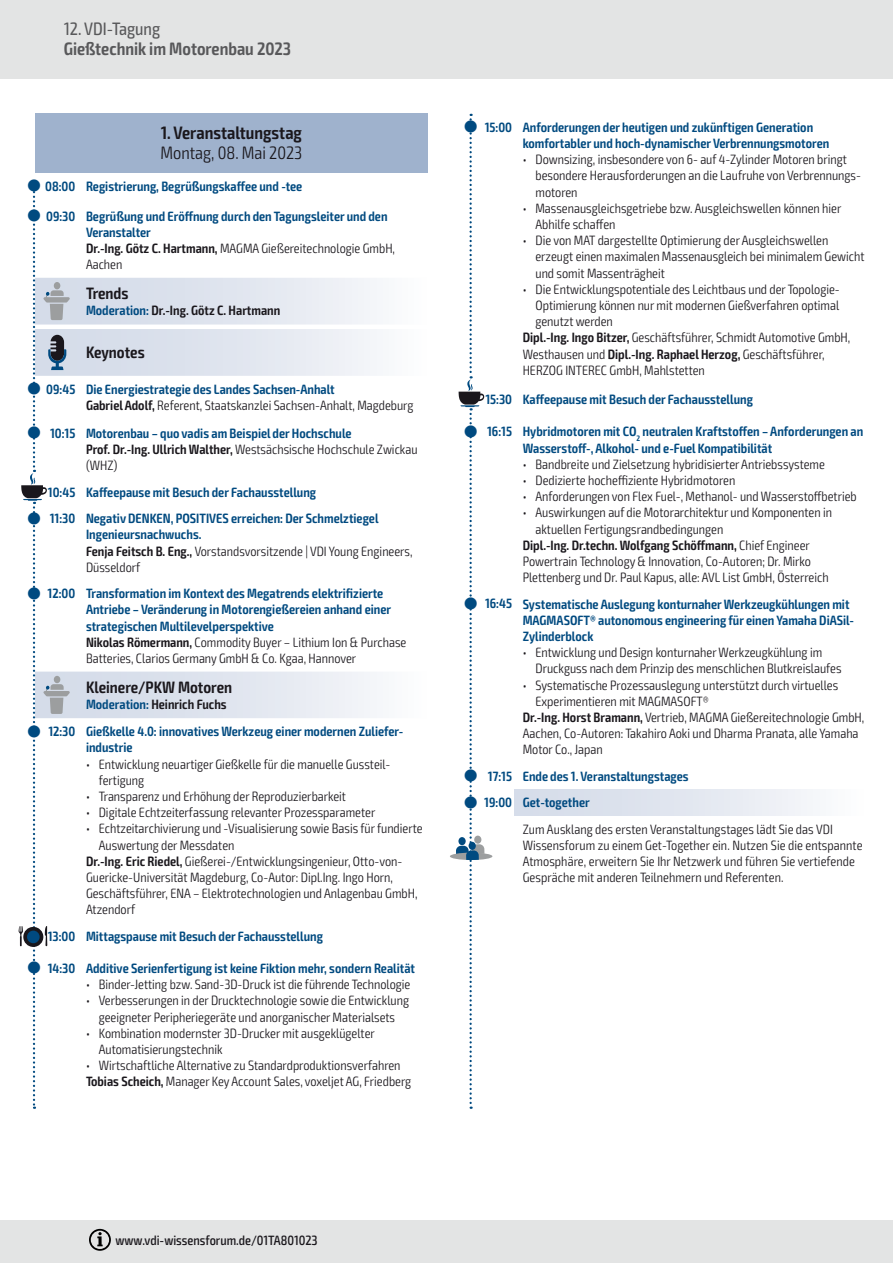
<style>
.page{position:relative;width:893px;height:1263px;background:#fff}
.page>*{position:absolute;margin:0;border:0;box-sizing:border-box;transform-origin:0 0}
.t1{font:600 condensed 18px "Exo 2";color:#58585a}
.t2{font:600 condensed 18px "Exo 2";color:#1a171c}
.t3{font:300 condensed 18px "Exo 2";color:#1a171c}
.t4{font:condensed 18px "Exo 2";color:#58585a}
.t5{font:600 condensed 16.5px "Exo 2";color:#1a171c}
.t6{font:300 condensed 13.5px/16.2px "Exo 2";color:#1a171c}
.t7{font:600 condensed 13.5px/16.2px "Exo 2";color:#004a80}
.t8{font:600 condensed 13.5px "Exo 2";color:#1a171c}
.t9{font:500 condensed 13.5px "Exo 2";color:#1a171c}
.s1{color:#1a171c}
.s2{font-weight:300;color:#1a171c}
.s3{color:#004a80}
.s4{font-weight:600;color:#004a80}
.s5{font-weight:600}
.s6{font-weight:300}
</style>
<div class="page">
<div style="left:0;top:0;width:893px;height:79px;background:#e3e4e4"></div>
<div style="left:0;top:1220px;width:893px;height:43px;background:#e3e4e4"></div>
<div style="left:514px;top:789px;width:350px;height:27px;background:linear-gradient(to right,#d1d8e7,#f9fafc)"></div>
<svg style="left:89px;top:1229px;width:22px;height:22px"></svg>
<div style="left:35px;top:113px;width:393px;height:60px;background:#9fb2cd"></div>
<svg style="left:70px;top:278px;width:307px;height:440px"></svg>
<div style="left:450px;top:853px;width:42px;height:7px;background:#9c9e9f;border-radius:50%"></div>
<svg style="left:456px;top:114px;width:28px;height:995px"></svg>
<svg style="left:19px;top:181px;width:51px;height:928px"></svg>
<h1 class="t4" style="left:64px;top:18px;width:98px">12. VDI-Tagung</h1>
<h1 class="t1" style="left:64px;top:38px;width:229px">Gießtechnik im Motorenbau 2023</h1>
<h1 class="t2" style="left:161px;top:122px;width:143px">1. Veranstaltungstag</h1>
<h1 class="t3" style="left:161px;top:142px;width:143px">Montag, 08. Mai 2023</h1>
<p class="t7" style="left:45px;top:178px;width:259px">08:00 Registrierung, Begrüßungskaffee und -tee</p>
<p class="t7" style="left:86px;top:208px;width:311px;text-indent:-40px">09:30 Begrüßung und Eröffnung durch den Tagungsleiter und den Veranstalter<br><span class="s1">Dr.-Ing. Götz C. Hartmann,</span> <span class="s2">MAGMA Gießereitechnologie GmbH, Aachen</span></p>
<p class="t5" style="left:86px;top:283px;width:44px">Trends</p>
<p class="t8" style="left:86px;top:302px;width:196px"><span class="s3">Moderation:</span> Dr.-Ing. Götz C. Hartmann</p>
<p class="t5" style="left:86px;top:343px;width:60px">Keynotes</p>
<p class="t7" style="left:86px;top:381px;width:329px;text-indent:-40px">09:45 Die Energiestrategie des Landes Sachsen-Anhalt<br><span class="s1">Gabriel Adolf,</span> <span class="s2">Referent, Staatskanzlei Sachsen-Anhalt, Magdeburg</span></p>
<p class="t7" style="left:86px;top:425px;width:333px;text-indent:-36px">10:15 Motorenbau – quo vadis am Beispiel der Hochschule<br><span class="s1">Prof. Dr.-Ing. Ullrich Walther,</span> <span class="s2">Westsächsische Hochschule Zwickau (WHZ)</span></p>
<p class="t7" style="left:48px;top:479px;width:332px;line-height:26.4px">10:45 Kaffeepause mit Besuch der Fachausstellung<br>11:30 Negativ DENKEN, POSITIVES erreichen: Der Schmelztiegel</p>
<p class="t6" style="left:86px;top:527px;width:328px"><span class="s4">Ingenieursnachwuchs.<br></span><span class="s5">Fenja Feitsch B. Eng.,</span> Vorstandsvorsitzende | VDI Young Engineers,<br>Düsseldorf</p>
<p class="t7" style="left:86px;top:586px;width:322px;text-indent:-38px">12:00 Transformation im Kontext des Megatrends elektrifizierte Antriebe – Veränderung in Motorengießereien anhand einer strategischen Multilevelperspektive<br><span class="s1">Nikolas Römermann,</span> <span class="s2">Commodity Buyer – Lithium Ion &amp; Purchase Batteries, Clarios Germany GmbH &amp; Co. Kgaa, Hannover</span></p>
<p class="t5" style="left:86px;top:677px;width:148px">Kleinere/PKW Motoren</p>
<p class="t7" style="left:48px;top:691px;width:356px;line-height:27.3px;text-indent:38px">Moderation: <span class="s1">Heinrich Fuchs<br></span>12:30 Gießkelle 4.0: innovatives Werkzeug einer modernen Zuliefer-</p>
<p class="t7" style="left:86px;top:740px;width:48px">industrie</p>
<p class="t6" style="left:99px;top:756px;width:293px;text-indent:-13px">• Entwicklung neuartiger Gießkelle für die manuelle Gussteil&shy;fertigung</p>
<p class="t6" style="left:86px;top:788px;width:262px">• Transparenz und Erhöhung der Reproduzierbarkeit</p>
<p class="t6" style="left:86px;top:805px;width:291px">• Digitale Echtzeiterfassung relevanter Prozessparameter</p>
<p class="t6" style="left:86px;top:821px;width:338px">• Echtzeitarchivierung und -Visualisierung sowie Basis für fundierte</p>
<p class="t6" style="left:99px;top:837px;width:137px">Auswertung der Messdaten</p>
<p class="t6" style="left:86px;top:853px;width:318px"><span class="s5">Dr.-Ing. Eric Riedel,</span> Gießerei-/Entwicklungsingenieur, Otto-von-</p>
<p class="t6" style="left:86px;top:869px;width:308px">Guericke-Universität Magdeburg, Co-Autor: Dipl.Ing. Ingo Horn,</p>
<p class="t6" style="left:86px;top:886px;width:333px">Geschäftsführer, ENA – Elektrotechnologien und Anlagenbau GmbH,</p>
<p class="t6" style="left:86px;top:902px;width:51px">Atzendorf</p>
<p class="t7" style="left:48px;top:928px;width:277px">13:00 Mittagspause mit Besuch der Fachausstellung</p>
<p class="t7" style="left:48px;top:960px;width:369px">14:30 Additive Serienfertigung ist keine Fiktion mehr, sondern Realität</p>
<p class="t6" style="left:86px;top:976px;width:326px">• Binder-Jetting bzw. Sand-3D-Druck ist die führende Technologie</p>
<p class="t6" style="left:86px;top:993px;width:325px;text-align:center">• Verbesserungen in der Drucktechnologie sowie die Entwicklung geeigneter Peripheriegeräte und anorganischer Materialsets</p>
<p class="t6" style="left:99px;top:1025px;width:278px;text-indent:-13px">• Kombination modernster 3D-Drucker mit ausgeklügelter<br>Automatisierungstechnik</p>
<p class="t6" style="left:86px;top:1057px;width:327px">• Wirtschaftliche Alternative zu Standardproduktionsverfahren<br><span class="s5">Tobias Scheich,</span> Manager Key Account Sales, voxeljet AG, Friedberg</p>
<p class="t9" style="left:115px;top:1232px;width:204px">www.vdi-wissensforum.de/01TA801023</p>
<p class="t7" style="left:523px;top:119px;width:308px;text-indent:-38px">15:00 Anforderungen der heutigen und zukünftigen Generation komfortabler und hoch-dynamischer Verbrennungsmotoren</p>
<p class="t6" style="left:535px;top:152px;width:327px;text-indent:-13px">• Downsizing, insbesondere von 6- auf 4-Zylinder Motoren bringt besondere Herausforderungen an die Laufruhe von Verbrennungs&shy;motoren</p>
<p class="t6" style="left:535px;top:200px;width:307px;text-indent:-13px">• Massenausgleichsgetriebe bzw. Ausgleichswellen können hier<br>Abhilfe schaffen</p>
<p class="t6" style="left:535px;top:233px;width:331px;text-indent:-13px">• Die von MAT dargestellte Optimierung der Ausgleichswellen erzeugt einen maximalen Massenausgleich bei minimalem Gewicht und somit Massenträgheit</p>
<p class="t6" style="left:523px;top:281px;width:319px">• Die Entwicklungspotentiale des Leichtbaus und der Topologie-</p>
<p class="t6" style="left:535px;top:297px;width:305px">Optimierung können nur mit modernen Gießverfahren optimal</p>
<p class="t6" style="left:535px;top:314px;width:79px">genutzt werden</p>
<p class="t6" style="left:523px;top:330px;width:329px"><span class="s5">Dipl.-Ing. Ingo Bitzer,</span> Geschäftsführer, Schmidt Automotive GmbH,</p>
<p class="t6" style="left:523px;top:346px;width:304px">Westhausen und <span class="s5">Dipl.-Ing. Raphael Herzog,</span> Geschäftsführer,</p>
<p class="t6" style="left:523px;top:362px;width:184px">HERZOG INTEREC GmbH, Mahlstetten</p>
<p class="t7" style="left:485px;top:391px;width:269px">15:30 Kaffeepause mit Besuch der Fachausstellung</p>
<p class="t7" style="left:523px;top:424px;width:342px;text-indent:-36px">16:15 Hybridmotoren mit CO<sub>2</sub> neutralen Kraftstoffen – Anforderungen an<br>Wasserstoff-, Alkohol- und e-Fuel Kompatibilität</p>
<p class="t6" style="left:523px;top:456px;width:304px">• Bandbreite und Zielsetzung hybridisierter Antriebssysteme</p>
<p class="t6" style="left:523px;top:472px;width:214px">• Dedizierte hocheffiziente Hybridmotoren</p>
<p class="t6" style="left:523px;top:489px;width:335px">• Anforderungen von Flex Fuel-, Methanol- und Wasserstoffbetrieb</p>
<p class="t6" style="left:523px;top:505px;width:311px">• Auswirkungen auf die Motorarchitektur und Komponenten in</p>
<p class="t6" style="left:535px;top:521px;width:189px">aktuellen Fertigungsrandbedingungen</p>
<p class="t8" style="left:523px;top:537px;width:289px">Dipl.-Ing. Dr.techn. Wolfgang Schöffmann, <span class="s6">Chief Engineer</span></p>
<p class="t6" style="left:523px;top:553px;width:290px">Powertrain Technology &amp; Innovation, Co-Autoren; Dr. Mirko</p>
<p class="t6" style="left:523px;top:570px;width:307px">Plettenberg und Dr. Paul Kapus, alle: AVL List GmbH, Österreich</p>
<p class="t7" style="left:523px;top:596px;width:333px;text-indent:-38px">16:45 Systematische Auslegung konturnaher Werkzeugkühlungen mit<br>MAGMASOFT® autonomous engineering für einen Yamaha DiASil-<br>Zylinderblock</p>
<p class="t6" style="left:535px;top:645px;width:308px;text-indent:-13px">• Entwicklung und Design konturnaher Werkzeugkühlung im<br>Druckguss nach dem Prinzip des menschlichen Blutkreislaufes</p>
<p class="t6" style="left:523px;top:677px;width:317px">• Systematische Prozessauslegung unterstützt durch virtuelles</p>
<p class="t6" style="left:535px;top:693px;width:175px">Experimentieren mit MAGMASOFT®</p>
<p class="t6" style="left:523px;top:709px;width:343px"><span class="s5">Dr.-Ing. Horst Bramann,</span> Vertrieb, MAGMA Gießereitechnologie GmbH,</p>
<p class="t6" style="left:523px;top:726px;width:337px">Aachen, Co-Autoren: Takahiro Aoki und Dharma Pranata, alle Yamaha</p>
<p class="t6" style="left:523px;top:742px;width:82px">Motor Co., Japan</p>
<p class="t7" style="left:484px;top:763px;width:206px;line-height:26.4px">17:15 Ende des 1. Veranstaltungstages<br>19:00 Get-together</p>
<p class="t6" style="left:523px;top:821px;width:341px">Zum Ausklang des ersten Veranstaltungstages lädt Sie das VDI Wissensforum zu einem Get-Together ein. Nutzen Sie die entspannte Atmosphäre, erweitern Sie Ihr Netzwerk und führen Sie vertiefende Gespräche mit anderen Teilnehmern und Referenten.</p>
</div>
